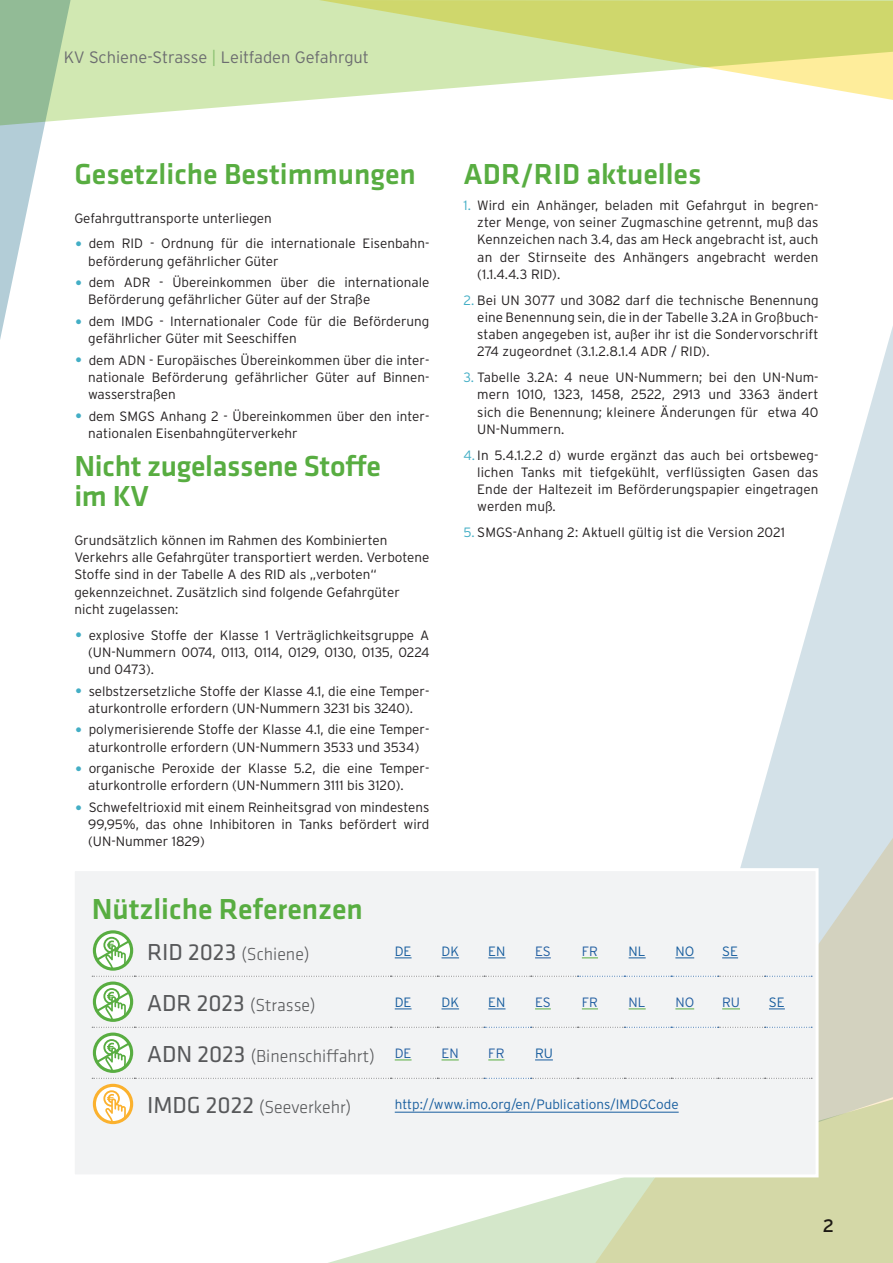
<style>
.page{position:relative;width:893px;height:1263px;background:#fff}
.page>*{position:absolute;margin:0;border:0;box-sizing:border-box;transform-origin:0 0}
.T1{font:500 30px/30px "Klavika";color:#58ad41}
.T2{font:300 18px "Klavika";color:#57585a}
.t1{font:18px "Interstate";color:#231f20}
.t2{font:300 16.5px "Interstate";color:#6c6d70}
.T1-2{font:300 13.5px/17.2px "Interstate";color:#231f20;text-align:justify}
.BODY_OK{font:300 13.5px "Interstate";color:#175d9e}
.BODY_OK-2{font:300 13.5px "Interstate";color:#225ea1}
.s1{color:#8bc171}
.s2{font-size:22.5px;color:#43aec5}
.s3{color:#43aec5}
.s4{font-weight:400;font-size:24px}
</style>
<div class="page">
<svg style="left:0;top:125px;width:45px;height:215px"></svg>
<svg style="left:0;top:0;width:319px;height:125px;background:#cae2b4"></svg>
<svg style="left:319px;top:0;width:574px;height:100px"></svg>
<svg style="left:740px;top:326px;width:153px;height:773px"></svg>
<svg style="left:328px;top:1099px;width:565px;height:164px;fill:#d4d8a7"></svg>
<div style="left:73px;top:870px;width:744px;height:306px;background:#f2f3f4"></div>
<svg style="left:92px;top:976px;width:720px;height:1px"></svg>
<svg style="left:92px;top:1027px;width:720px;height:1px"></svg>
<svg style="left:92px;top:1078px;width:720px;height:1px"></svg>
<svg style="left:94px;top:932px;width:38px;height:37px"></svg>
<div style="left:103px;top:937px;width:17px;height:16px;border:2px solid #58ad41;border-radius:50%"></div>
<div style="left:93px;top:930px;width:40px;height:41px;border:3px solid #58ad41;border-radius:50%"></div>
<svg style="left:94px;top:938px;width:38px;height:31px"></svg>
<svg style="left:395px;top:958px;width:17px;height:1px"></svg>
<svg style="left:441px;top:958px;width:18px;height:1px"></svg>
<svg style="left:488px;top:958px;width:17px;height:1px"></svg>
<svg style="left:535px;top:958px;width:16px;height:1px"></svg>
<svg style="left:582px;top:957px;width:16px;height:1px"></svg>
<svg style="left:629px;top:958px;width:17px;height:1px"></svg>
<svg style="left:675px;top:958px;width:19px;height:1px"></svg>
<svg style="left:722px;top:958px;width:16px;height:1px"></svg>
<svg style="left:94px;top:983px;width:38px;height:37px"></svg>
<div style="left:103px;top:988px;width:17px;height:16px;border:2px solid #58ad41;border-radius:50%"></div>
<div style="left:93px;top:981px;width:40px;height:41px;border:3px solid #58ad41;border-radius:50%"></div>
<svg style="left:94px;top:989px;width:38px;height:31px"></svg>
<svg style="left:395px;top:1009px;width:17px;height:1px"></svg>
<svg style="left:441px;top:1009px;width:18px;height:1px"></svg>
<svg style="left:488px;top:1009px;width:17px;height:1px"></svg>
<svg style="left:535px;top:1008px;width:16px;height:1px"></svg>
<svg style="left:582px;top:1008px;width:16px;height:1px"></svg>
<svg style="left:629px;top:1008px;width:17px;height:1px"></svg>
<svg style="left:675px;top:1008px;width:19px;height:1px"></svg>
<svg style="left:722px;top:1008px;width:18px;height:1px"></svg>
<svg style="left:769px;top:1009px;width:16px;height:1px"></svg>
<svg style="left:94px;top:1034px;width:38px;height:37px"></svg>
<div style="left:103px;top:1039px;width:17px;height:16px;border:2px solid #58ad41;border-radius:50%"></div>
<div style="left:93px;top:1032px;width:40px;height:41px;border:3px solid #58ad41;border-radius:50%"></div>
<svg style="left:94px;top:1040px;width:38px;height:31px"></svg>
<svg style="left:395px;top:1059px;width:17px;height:1px"></svg>
<svg style="left:441px;top:1059px;width:18px;height:1px"></svg>
<svg style="left:488px;top:1059px;width:16px;height:1px"></svg>
<svg style="left:535px;top:1060px;width:18px;height:1px"></svg>
<svg style="left:94px;top:1085px;width:38px;height:37px"></svg>
<div style="left:103px;top:1090px;width:17px;height:17px;border:2px solid #fbb12e;border-radius:50%"></div>
<svg style="left:105px;top:1094px;width:21px;height:28px"></svg>
<div style="left:93px;top:1084px;width:40px;height:40px;border:3px solid #fbb12e;border-radius:50%"></div>
<hr style="left:395px;top:1112px;width:284px;height:1px;background:#175d9e">
<div style="left:72px;top:868px;width:747px;height:309px;border:3px solid #fff"></div>
<p class="t2" style="left:64px;top:48px;width:307px">KV Schiene-Strasse <span class="s1">|</span> Leitfaden Gefahrgut</p>
<p class="T1" style="left:74px;top:160px;width:343px">Gesetzliche Bestimmungen</p>
<p class="T1-2" style="left:74px;top:209px;width:199px">Gefahrguttransporte unterliegen</p>
<p class="T1-2" style="left:88px;top:235px;width:341px;text-indent:-14px"><span class="s2">•</span> dem RID - Ordnung für die internationale Eisenbahn&shy;beförderung gefährlicher Güter</p>
<p class="T1-2" style="left:88px;top:274px;width:343px;text-indent:-14px"><span class="s2">•</span> dem ADR - Übereinkommen über die internationale<br>Beförderung gefährlicher Güter auf der Straße</p>
<p class="T1-2" style="left:88px;top:312px;width:343px;text-indent:-14px"><span class="s2">•</span> dem IMDG - Internationaler Code für die Beförderung gefährlicher Güter mit Seeschiffen</p>
<p class="T1-2" style="left:88px;top:351px;width:343px;text-indent:-14px"><span class="s2">•</span> dem ADN - Europäisches Übereinkommen über die inter&shy;nationale Beförderung gefährlicher Güter auf Binnen&shy;wasserstraßen</p>
<p class="T1-2" style="left:88px;top:407px;width:343px;text-indent:-14px"><span class="s2">•</span> dem SMGS Anhang 2 - Übereinkommen über den inter&shy;nationalen Eisenbahngüterverkehr</p>
<p class="T1" style="left:74px;top:452px;width:308px">Nicht zugelassene Stoffe im KV</p>
<p class="T1-2" style="left:74px;top:531px;width:357px;text-align:left">Grundsätzlich können im Rahmen des Kombinierten Verkehrs alle Gefahrgüter transportiert werden. Verbotene Stoffe sind in der Tabelle A des RID als „verboten“ gekennzeichnet. Zusätzlich sind folgende Gefahrgüter nicht zugelassen:</p>
<p class="T1-2" style="left:88px;top:626px;width:343px;text-indent:-14px"><span class="s2">•</span> explosive Stoffe der Klasse 1 Verträglichkeitsgruppe A (UN-Nummern 0074, 0113, 0114, 0129, 0130, 0135, 0224 und 0473).</p>
<p class="T1-2" style="left:74px;top:682px;width:357px;text-align:center"><span class="s2">•</span> selbstzersetzliche Stoffe der Klasse 4.1, die eine Temper&shy;aturkontrolle erfordern (UN-Nummern 3231 bis 3240).</p>
<p class="T1-2" style="left:74px;top:721px;width:357px;text-align:center"><span class="s2">•</span> polymerisierende Stoffe der Klasse 4.1, die eine Temper&shy;aturkontrolle erfordern (UN-Nummern 3533 und 3534)</p>
<p class="T1-2" style="left:88px;top:760px;width:343px;text-indent:-14px"><span class="s2">•</span> organische Peroxide der Klasse 5.2, die eine Temper&shy;aturkontrolle erfordern (UN-Nummern 3111 bis 3120).</p>
<p class="T1-2" style="left:88px;top:798px;width:343px;text-indent:-14px"><span class="s2">•</span> Schwefeltrioxid mit einem Reinheitsgrad von mindestens 99,95%, das ohne Inhibitoren in Tanks befördert wird (UN-Nummer 1829)</p>
<p class="T1" style="left:463px;top:160px;width:239px">ADR/RID aktuelles</p>
<p class="T1-2" style="left:477px;top:196px;width:343px;text-indent:-14px"><span class="s3">1.</span> Wird ein Anhänger, beladen mit Gefahrgut in begren&shy;zter Menge, von seiner Zugmaschine getrennt, muß das Kennzeichen nach 3.4, das am Heck angebracht ist, auch an der Stirnseite des Anhängers angebracht werden (1.1.4.4.3 RID).</p>
<p class="T1-2" style="left:477px;top:291px;width:343px;text-indent:-14px"><span class="s3">2.</span> Bei UN 3077 und 3082 darf die technische Benennung eine Benennung sein, die in der Tabelle 3.2A in Großbuch&shy;staben angegeben ist, außer ihr ist die Sondervorschrift 274 zugeordnet (3.1.2.8.1.4 ADR / RID).</p>
<p class="T1-2" style="left:477px;top:369px;width:343px;text-indent:-14px"><span class="s3">3.</span> Tabelle 3.2A: 4 neue UN-Nummern; bei den UN-Num&shy;mern 1010, 1323, 1458, 2522, 2913 und 3363 ändert sich die Benennung; kleinere Änderungen für etwa 40<br>UN-Nummern.</p>
<p class="T1-2" style="left:477px;top:446px;width:343px;text-indent:-14px"><span class="s3">4.</span> In 5.4.1.2.2 d) wurde ergänzt das auch bei ortsbeweg&shy;lichen Tanks mit tiefgekühlt, verflüssigten Gasen das Ende der Haltezeit im Beförderungspapier eingetragen werden muß.</p>
<p class="T1-2" style="left:463px;top:524px;width:323px"><span class="s3">5.</span> SMGS-Anhang 2: Aktuell gültig ist die Version 2021</p>
<p class="T1" style="left:92px;top:895px;width:273px">Nützliche Referenzen</p>
<p class="T2" style="left:147px;top:944px;width:164px"><span class="s4">RID 2023</span> (Schiene)</p>
<p class="BODY_OK" style="left:395px;top:944px;width:18px">DE</p>
<p class="BODY_OK" style="left:441px;top:944px;width:19px">DK</p>
<p class="BODY_OK" style="left:488px;top:944px;width:19px">EN</p>
<p class="BODY_OK-2" style="left:535px;top:944px;width:17px">ES</p>
<p class="BODY_OK-2" style="left:582px;top:944px;width:18px">FR</p>
<p class="BODY_OK" style="left:629px;top:944px;width:19px">NL</p>
<p class="BODY_OK" style="left:675px;top:944px;width:20px">NO</p>
<p class="BODY_OK" style="left:722px;top:944px;width:17px">SE</p>
<p class="T2" style="left:147px;top:995px;width:170px"><span class="s4">ADR 2023</span> (Strasse)</p>
<p class="BODY_OK" style="left:395px;top:995px;width:18px">DE</p>
<p class="BODY_OK" style="left:441px;top:995px;width:19px">DK</p>
<p class="BODY_OK" style="left:488px;top:995px;width:19px">EN</p>
<p class="BODY_OK-2" style="left:535px;top:995px;width:17px">ES</p>
<p class="BODY_OK-2" style="left:582px;top:995px;width:18px">FR</p>
<p class="BODY_OK-2" style="left:629px;top:995px;width:19px">NL</p>
<p class="BODY_OK-2" style="left:675px;top:995px;width:20px">NO</p>
<p class="BODY_OK-2" style="left:722px;top:995px;width:19px">RU</p>
<p class="BODY_OK" style="left:769px;top:995px;width:17px">SE</p>
<p class="T2" style="left:147px;top:1046px;width:229px"><span class="s4">ADN 2023</span> (Binenschiffahrt)</p>
<p class="BODY_OK-2" style="left:395px;top:1046px;width:18px">DE</p>
<p class="BODY_OK-2" style="left:441px;top:1046px;width:19px">EN</p>
<p class="BODY_OK-2" style="left:488px;top:1046px;width:18px">FR</p>
<p class="BODY_OK" style="left:535px;top:1046px;width:19px">RU</p>
<p class="T2" style="left:147px;top:1097px;width:206px"><span class="s4">IMDG 2022</span> (Seeverkehr)</p>
<p class="BODY_OK" style="left:395px;top:1097px;width:285px">http://www.imo.org/en/Publications/IMDGCode</p>
<h2 class="t1" style="left:823px;top:1215px;width:13px">2</h2>
</div>
